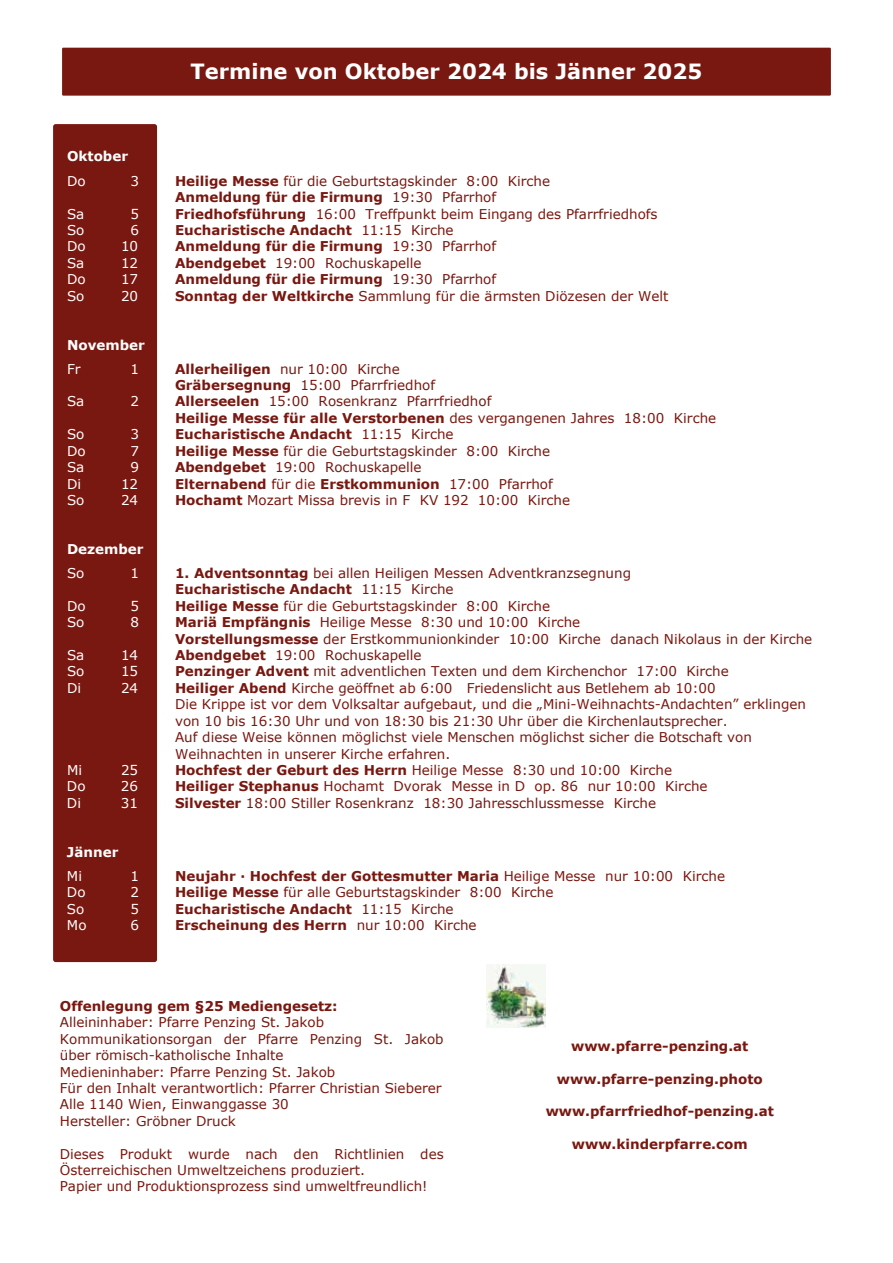
<style>
.page{position:relative;width:893px;height:1263px;background:#fff}
.page>*{position:absolute;margin:0;border:0;box-sizing:border-box;transform-origin:0 0}
.t1{font:700 21px "Verdana";color:#fff}
.t2{font:13.5px/16.4px "Verdana";color:#781810}
.t3{font:700 13.5px "Verdana";color:#781810}
.t4{font:13.5px "Verdana";color:#fff}
.t5{font:700 13.5px "Verdana";color:#fff}
.s1{font-weight:700}
.s2{font-weight:400}
.s3{color:#fff}
</style>
<div class="page">
<div style="left:53px;top:124px;width:104px;height:838px;background:#781810;border-radius:3px"></div>
<div style="left:62px;top:48px;width:769px;height:48px;background:#781810"></div>
<img style="left:486px;top:965px;width:60px;height:63px">
<h1 class="t1" style="left:191px;top:56px;width:513px">Termine von Oktober 2024 bis Jänner 2025</h1>
<p class="t5" style="left:67px;top:147px;width:63px">Oktober</p>
<p class="t4" style="left:67px;top:172px;width:20px">Do</p>
<p class="t4" style="left:131px;top:172px;width:10px">3</p>
<p class="t2" style="left:175px;top:173px;width:377px"><span class="s1">Heilige Messe</span> für die Geburtstagskinder 8:00 Kirche<br><span class="s1">Anmeldung für die Firmung</span> 19:30 Pfarrhof</p>
<p class="t4" style="left:67px;top:204px;width:19px">Sa</p>
<p class="t4" style="left:131px;top:204px;width:10px">5</p>
<p class="t2" style="left:175px;top:205px;width:484px"><span class="s1">Friedhofsführung</span> 16:00 Treffpunkt beim Eingang des Pfarrfriedhofs</p>
<p class="t4" style="left:67px;top:221px;width:19px">So</p>
<p class="t4" style="left:131px;top:221px;width:10px">6</p>
<p class="t3" style="left:175px;top:221px;width:280px">Eucharistische Andacht <span class="s2">11:15 Kirche</span></p>
<p class="t4" style="left:67px;top:237px;width:20px">Do</p>
<p class="t4" style="left:121px;top:237px;width:19px">10</p>
<p class="t3" style="left:175px;top:237px;width:323px">Anmeldung für die Firmung <span class="s2">19:30 Pfarrhof</span></p>
<p class="t4" style="left:67px;top:254px;width:19px">Sa</p>
<p class="t4" style="left:121px;top:254px;width:19px">12</p>
<p class="t2" style="left:175px;top:255px;width:248px"><span class="s1">Abendgebet</span> 19:00 Rochuskapelle</p>
<p class="t4" style="left:67px;top:270px;width:20px">Do</p>
<p class="t4" style="left:121px;top:270px;width:19px">17</p>
<p class="t3" style="left:175px;top:270px;width:323px">Anmeldung für die Firmung <span class="s2">19:30 Pfarrhof</span></p>
<p class="t4" style="left:67px;top:286px;width:19px">So</p>
<p class="t4" style="left:121px;top:286px;width:19px">20</p>
<p class="t2" style="left:175px;top:287px;width:508px"><span class="s1">Sonntag der Weltkirche</span> Sammlung für die ärmsten Diözesen der Welt<span class="s3">Fr</span></p>
<p class="t5" style="left:67px;top:335px;width:79px">November</p>
<p class="t4" style="left:67px;top:359px;width:15px">Fr</p>
<p class="t4" style="left:131px;top:359px;width:10px">1</p>
<p class="t2" style="left:175px;top:360px;width:262px"><span class="s1">Allerheiligen</span> nur 10:00 Kirche<br><span class="s1">Gräbersegnung</span> 15:00 Pfarrfriedhof</p>
<p class="t4" style="left:67px;top:392px;width:19px">Sa</p>
<p class="t4" style="left:131px;top:392px;width:10px">2</p>
<p class="t2" style="left:175px;top:393px;width:553px"><span class="s1">Allerseelen</span> 15:00 Rosenkranz Pfarrfriedhof<br><span class="s1">Heilige Messe für alle Verstorbenen</span> des vergangenen Jahres 18:00 Kirche<span class="s3">D</span></p>
<p class="t4" style="left:67px;top:425px;width:19px">So</p>
<p class="t4" style="left:131px;top:425px;width:10px">3</p>
<p class="t3" style="left:175px;top:425px;width:280px">Eucharistische Andacht <span class="s2">11:15 Kirche</span></p>
<p class="t4" style="left:67px;top:441px;width:20px">Do</p>
<p class="t4" style="left:131px;top:441px;width:10px">7</p>
<p class="t2" style="left:175px;top:442px;width:377px"><span class="s1">Heilige Messe</span> für die Geburtstagskinder 8:00 Kirche</p>
<p class="t4" style="left:67px;top:458px;width:19px">Sa</p>
<p class="t4" style="left:131px;top:458px;width:10px">9</p>
<p class="t2" style="left:175px;top:459px;width:248px"><span class="s1">Abendgebet</span> 19:00 Rochuskapelle</p>
<p class="t4" style="left:67px;top:474px;width:16px">Di</p>
<p class="t4" style="left:121px;top:474px;width:19px">12</p>
<p class="t3" style="left:175px;top:474px;width:379px">Elternabend <span class="s2">für die</span> Erstkommunion <span class="s2">17:00 Pfarrhof</span></p>
<p class="t4" style="left:67px;top:491px;width:19px">So</p>
<p class="t4" style="left:121px;top:491px;width:19px">24</p>
<p class="t2" style="left:175px;top:492px;width:397px"><span class="s1">Hochamt</span> Mozart Missa brevis in F KV 192 10:00 Kirche</p>
<p class="t5" style="left:67px;top:540px;width:78px">Dezember</p>
<p class="t4" style="left:67px;top:564px;width:19px">So</p>
<p class="t4" style="left:131px;top:564px;width:10px">1</p>
<p class="t2" style="left:175px;top:565px;width:458px"><span class="s1">1. Adventsonntag</span> bei allen Heiligen Messen Adventkranzsegnung<br><span class="s1">Eucharistische Andacht</span> 11:15 Kirche</p>
<p class="t4" style="left:67px;top:597px;width:20px">Do</p>
<p class="t4" style="left:131px;top:597px;width:10px">5</p>
<p class="t2" style="left:175px;top:597px;width:377px"><span class="s1">Heilige Messe</span> für die Geburtstagskinder 8:00 Kirche</p>
<p class="t4" style="left:67px;top:613px;width:19px">So</p>
<p class="t4" style="left:131px;top:613px;width:10px">8</p>
<p class="t2" style="left:175px;top:614px;width:639px"><span class="s1">Mariä Empfängnis</span> Heilige Messe 8:30 und 10:00 Kirche<br><span class="s1">Vorstellungsmesse</span> der Erstkommunionkinder 10:00 Kirche danach Nikolaus in der Kirche</p>
<p class="t4" style="left:67px;top:646px;width:19px">Sa</p>
<p class="t4" style="left:121px;top:646px;width:19px">14</p>
<p class="t2" style="left:175px;top:647px;width:248px"><span class="s1">Abendgebet</span> 19:00 Rochuskapelle</p>
<p class="t4" style="left:67px;top:662px;width:19px">So</p>
<p class="t4" style="left:121px;top:662px;width:19px">15</p>
<p class="t2" style="left:175px;top:663px;width:555px"><span class="s1">Penzinger Advent</span> mit adventlichen Texten und dem Kirchenchor 17:00 Kirche</p>
<p class="t4" style="left:67px;top:679px;width:16px">Di</p>
<p class="t4" style="left:121px;top:679px;width:19px">24</p>
<p class="t2" style="left:175px;top:680px;width:633px"><span class="s1">Heiliger Abend</span> Kirche geöffnet ab 6:00 Friedenslicht aus Betlehem ab 10:00<br>Die Krippe ist vor dem Volksaltar aufgebaut, und die „Mini-Weihnachts-Andachten” erklingen von 10 bis 16:30 Uhr und von 18:30 bis 21:30 Uhr über die Kirchenlautsprecher.<br>Auf diese Weise können möglichst viele Menschen möglichst sicher die Botschaft von Weihnachten in unserer Kirche erfahren.</p>
<p class="t4" style="left:67px;top:761px;width:17px">Mi</p>
<p class="t4" style="left:121px;top:761px;width:19px">25</p>
<p class="t2" style="left:175px;top:762px;width:499px"><span class="s1">Hochfest der Geburt des Herrn</span> Heilige Messe 8:30 und 10:00 Kirche</p>
<p class="t4" style="left:67px;top:777px;width:20px">Do</p>
<p class="t4" style="left:121px;top:777px;width:19px">26</p>
<p class="t2" style="left:175px;top:778px;width:534px"><span class="s1">Heiliger Stephanus</span> Hochamt Dvorak Messe in D op. 86 nur 10:00 Kirche</p>
<p class="t4" style="left:67px;top:794px;width:16px">Di</p>
<p class="t4" style="left:121px;top:794px;width:19px">31</p>
<p class="t2" style="left:175px;top:794px;width:483px"><span class="s1">Silvester</span> 18:00 Stiller Rosenkranz 18:30 Jahresschlussmesse Kirche</p>
<p class="t5" style="left:67px;top:842px;width:53px">Jänner</p>
<p class="t4" style="left:67px;top:866px;width:17px">Mi</p>
<p class="t4" style="left:130px;top:866px;width:10px">1</p>
<p class="t3" style="left:175px;top:866px;width:552px">Neujahr · Hochfest der Gottesmutter Maria <span class="s2">Heilige Messe nur 10:00 Kirche</span></p>
<p class="t4" style="left:67px;top:883px;width:20px">Do</p>
<p class="t4" style="left:130px;top:883px;width:10px">2</p>
<p class="t2" style="left:175px;top:884px;width:380px"><span class="s1">Heilige Messe</span> für alle Geburtstagskinder 8:00 Kirche</p>
<p class="t4" style="left:67px;top:899px;width:19px">So</p>
<p class="t4" style="left:130px;top:899px;width:10px">5</p>
<p class="t3" style="left:175px;top:899px;width:280px">Eucharistische Andacht <span class="s2">11:15 Kirche</span></p>
<p class="t4" style="left:67px;top:916px;width:21px">Mo</p>
<p class="t4" style="left:130px;top:916px;width:10px">6</p>
<p class="t3" style="left:175px;top:915px;width:303px">Erscheinung des Herrn <span class="s2">nur 10:00 Kirche</span></p>
<p class="t3" style="left:60px;top:996px;width:279px">Offenlegung gem §25 Mediengesetz:</p>
<p class="t2" style="left:60px;top:1014px;width:385px">Alleininhaber: Pfarre Penzing St. Jakob Kommunikationsorgan der Pfarre Penzing St. Jakob über römisch-katholische Inhalte<br>Medieninhaber: Pfarre Penzing St. Jakob<br>Für den Inhalt verantwortlich: Pfarrer Christian Sieberer Alle 1140 Wien, Einwanggasse 30<br>Hersteller: Gröbner Druck</p>
<p class="t2" style="left:60px;top:1145px;width:385px">Dieses Produkt wurde nach den Richtlinien des<br>Österreichischen Umweltzeichens produziert.<br>Papier und Produktionsprozess sind umweltfreundlich!</p>
<p class="t3" style="left:571px;top:1036px;width:179px">www.pfarre-penzing.at</p>
<p class="t3" style="left:557px;top:1069px;width:207px">www.pfarre-penzing.photo</p>
<p class="t3" style="left:546px;top:1102px;width:230px">www.pfarrfriedhof-penzing.at</p>
<p class="t3" style="left:572px;top:1135px;width:177px">www.kinderpfarre.com</p>
</div>
